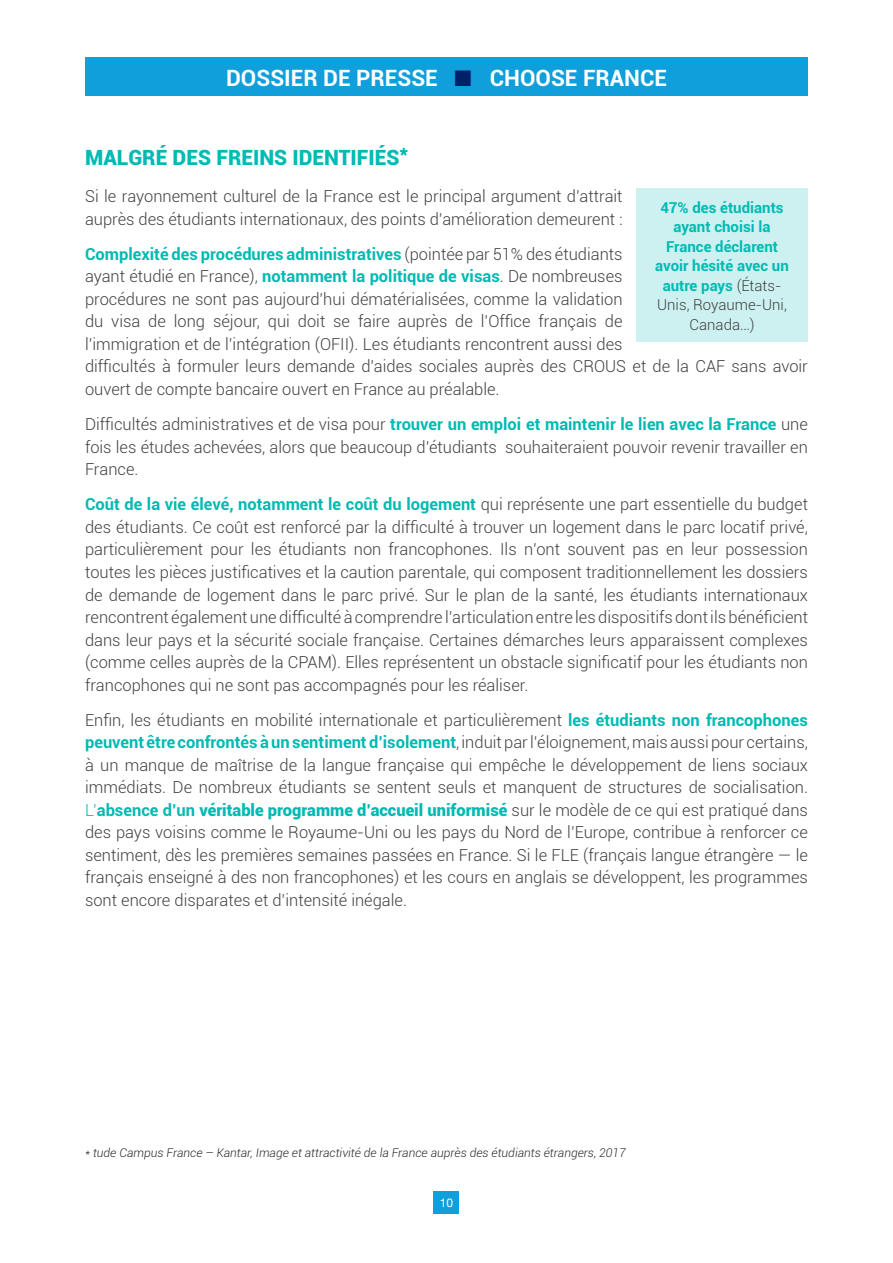
<style>
.page{position:relative;width:893px;height:1263px;background:#fff}
.page>*{position:absolute;margin:0;border:0;box-sizing:border-box;transform-origin:0 0}
.t1{font:700 22.5px "Roboto";color:#fff}
.t2{font:900 21px "Roboto";color:#00bab3}
.t3{font:300 16.5px/22.5px "Roboto";color:#404040;text-align:justify}
.t4{font:700 15px/19.5px "Roboto";color:#00bab3;text-align:center}
.t5{font:italic 300 12px "Roboto";color:#262626}
.t6{font:12px "Helvetica Neue LT Pro";color:#fff}
.s1{color:#002169}
.s2{font-weight:700;color:#00bab3}
.s3{color:#00bab3}
.s4{font-weight:900;color:#00bab3}
.s5{font-weight:300;color:#404040}
</style>
<div class="page">
<div style="left:434px;top:1191px;width:25px;height:23px;background:#0f9fdb"></div>
<div style="left:85px;top:58px;width:723px;height:38px;background:#0f9fdb"></div>
<div style="left:636px;top:189px;width:172px;height:153px;background:#ccf1f0"></div>
<h1 class="t1" style="left:226px;top:62px;width:442px">DOSSIER DE PRESSE <span class="s1">■</span> CHOOSE FRANCE</h1>
<p class="t2" style="left:85px;top:142px;width:325px">MALGRÉ DES FREINS IDENTIFIÉS*</p>
<p class="t3" style="left:85px;top:184px;width:539px">Si le rayonnement culturel de la France est le principal argument d’attrait auprès des étudiants internationaux, des points d’amélioration demeurent :</p>
<p class="t3" style="left:85px;top:242px;width:724px;text-align:left"><span class="s2">Complexité des procédures administratives</span> (pointée par 51% des étudiants<br>ayant étudié en France), <span class="s2">notamment la politique de visas</span>. De nombreuses<br>procédures ne sont pas aujourd’hui dématérialisées, comme la validation<br>du visa de long séjour, qui doit se faire auprès de l’Office français de<br>l’immigration et de l’intégration (OFII). Les étudiants rencontrent aussi des<br>difficultés à formuler leurs demande d’aides sociales auprès des CROUS et de la CAF sans avoir ouvert de compte bancaire ouvert en France au préalable.</p>
<p class="t3" style="left:85px;top:412px;width:724px">Difficultés administratives et de visa pour <span class="s2">trouver un emploi et maintenir le lien avec la France</span> une fois les études achevées, alors que beaucoup d’étudiants souhaiteraient pouvoir revenir travailler en France.</p>
<p class="t3" style="left:85px;top:493px;width:724px"><span class="s2">Coût de la vie élevé, notamment le coût du logement</span> qui représente une part essentielle du budget des étudiants. Ce coût est renforcé par la difficulté à trouver un logement dans le parc locatif privé, particulièrement pour les étudiants non francophones. Ils n’ont souvent pas en leur possession toutes les pièces justificatives et la caution parentale, qui composent traditionnellement les dossiers de demande de logement dans le parc privé. Sur le plan de la santé, les étudiants internationaux rencontrent également une difficulté à comprendre l’articulation entre les dispositifs dont ils bénéficient dans leur pays et la sécurité sociale française. Certaines démarches leurs apparaissent complexes (comme celles auprès de la CPAM). Elles représentent un obstacle significatif pour les étudiants non francophones qui ne sont pas accompagnés pour les réaliser.</p>
<p class="t3" style="left:85px;top:708px;width:724px">Enfin, les étudiants en mobilité internationale et particulièrement <span class="s2">les étudiants non francophones peuvent être confrontés à un sentiment d’isolement</span>, induit par l’éloignement, mais aussi pour certains, à un manque de maîtrise de la langue française qui empêche le développement de liens sociaux immédiats. De nombreux étudiants se sentent seuls et manquent de structures de socialisation.<br><span class="s3">L’</span><span class="s2">absence d’un</span> <span class="s4">véritable programme d’accueil uniformisé</span> sur le modèle de ce qui est pratiqué dans des pays voisins comme le Royaume-Uni ou les pays du Nord de l’Europe, contribue à renforcer ce sentiment, dès les premières semaines passées en France. Si le FLE (français langue étrangère — le français enseigné à des non francophones) et les cours en anglais se développent, les programmes sont encore disparates et d’intensité inégale.</p>
<p class="t4" style="left:655px;top:197px;width:135px">47% des étudiants ayant choisi la<br>France déclarent avoir hésité avec un autre pays <span class="s5">(États-<br>Unis, Royaume-Uni,<br>Canada…)</span></p>
<p class="t5" style="left:85px;top:1144px;width:542px">* tude Campus France – Kantar, Image et attractivité de la France auprès des étudiants étrangers, 2017</p>
<p class="t6" style="left:440px;top:1195px;width:15px">10</p>
</div>
